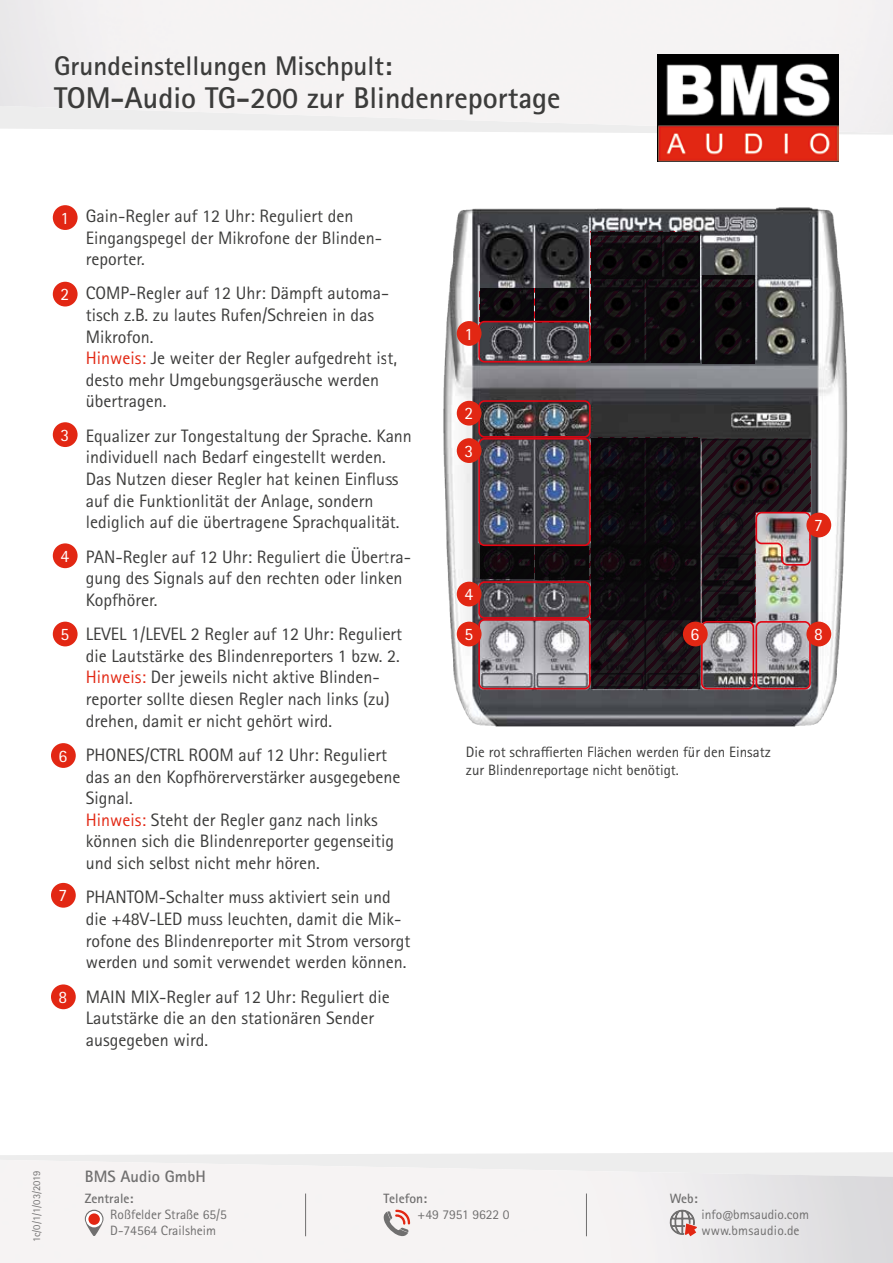
<style>
.page{position:relative;width:893px;height:1263px;background:#fff}
.page>*{position:absolute;margin:0;border:0;box-sizing:border-box;transform-origin:0 0}
.t1{font:700 30px "Rotis Sans Serif Pro";color:#3c3c3b}
.t2{font:700 27px "Rotis Sans Serif Pro";color:#3c3c3b}
.t3{font:18px/21.6px "Rotis Sans Serif Pro";color:#3c3c3b}
.t4{font:17.55px/37.3px "Rotis Sans Serif Pro";color:#fff}
.t5{font:700 16.5px "Rotis Sans Serif Pro";color:#706f6f}
.t6{font:15px/18px "Rotis Sans Serif Pro";color:#3c3c3b}
.t7{font:13.5px/16.2px "Rotis Sans Serif Pro";color:#706f6f}
.t8{font:700 13.5px "Rotis Sans Serif Pro";color:#706f6f}
.t9{font:10.5px "Rotis Sans Serif Pro";color:#706f6f}
.s1{color:#e22713}
</style>
<div class="page">
<img style="left:657px;top:54px;width:182px;height:108px">
<img style="left:443px;top:207px;width:405px;height:520px">
<svg style="left:480px;top:232px;width:274px;height:131px;background:#252225"></svg>
<div style="left:478px;top:321px;width:113px;height:42px;border:2px solid #e30613;border-radius:5px"></div>
<div style="left:478px;top:400px;width:113px;height:38px;border:2px solid #e30613;border-radius:5px"></div>
<div style="left:478px;top:438px;width:113px;height:108px;border:2px solid #e30613;border-radius:5px"></div>
<svg style="left:481px;top:438px;width:331px;height:251px;background:#473e43"></svg>
<div style="left:457px;top:321px;width:25px;height:25px;background:#e22713;border-radius:50%"></div>
<div style="left:457px;top:401px;width:25px;height:25px;background:#e22713;border-radius:50%"></div>
<div style="left:457px;top:438px;width:25px;height:25px;background:#e22713;border-radius:50%"></div>
<div style="left:457px;top:582px;width:25px;height:24px;background:#e22713;border-radius:50%"></div>
<div style="left:457px;top:622px;width:25px;height:24px;background:#e22713;border-radius:50%"></div>
<div style="left:683px;top:622px;width:25px;height:24px;background:#e22713;border-radius:50%"></div>
<div style="left:806px;top:622px;width:25px;height:24px;background:#e22713;border-radius:50%"></div>
<div style="left:806px;top:513px;width:25px;height:24px;background:#e22713;border-radius:50%"></div>
<div style="left:53px;top:205px;width:25px;height:25px;background:#e22713;border-radius:50%"></div>
<div style="left:53px;top:282px;width:25px;height:24px;background:#e22713;border-radius:50%"></div>
<div style="left:53px;top:422px;width:25px;height:25px;background:#e22713;border-radius:50%"></div>
<div style="left:53px;top:543px;width:25px;height:25px;background:#e22713;border-radius:50%"></div>
<div style="left:53px;top:622px;width:25px;height:24px;background:#e22713;border-radius:50%"></div>
<div style="left:51px;top:743px;width:25px;height:25px;background:#e22713;border-radius:50%"></div>
<div style="left:51px;top:984px;width:25px;height:25px;background:#e22713;border-radius:50%"></div>
<div style="left:51px;top:883px;width:25px;height:25px;background:#e22713;border-radius:50%"></div>
<svg style="left:0;top:1152px;width:893px;height:8px;fill:#ededed"></svg>
<svg style="left:85px;top:1210px;width:18px;height:26px"></svg>
<svg style="left:86px;top:1211px;width:16px;height:16px"></svg>
<div style="left:88px;top:1213px;width:12px;height:12px;background:#e22713;border-radius:50%"></div>
<svg style="left:384px;top:1210px;width:26px;height:26px"></svg>
<svg style="left:670px;top:1210px;width:27px;height:26px"></svg>
<hr style="left:305px;top:1193px;width:1px;height:43px;background:#706f6f">
<hr style="left:586px;top:1193px;width:1px;height:43px;background:#706f6f">
<h2 class="t2" style="left:54px;top:49px;width:339px">Grundeinstellungen Mischpult:</h2>
<h1 class="t1" style="left:54px;top:78px;width:508px">TOM-Audio TG-200 zur Blindenreportage</h1>
<p class="t4" style="left:60px;top:199px;width:10px">1</p>
<p class="t4" style="left:60px;top:276px;width:10px">2</p>
<p class="t4" style="left:60px;top:416px;width:10px">3</p>
<p class="t4" style="left:60px;top:537px;width:10px">4</p>
<p class="t4" style="left:60px;top:616px;width:10px">5</p>
<p class="t4" style="left:59px;top:737px;width:10px">6</p>
<p class="t4" style="left:59px;top:877px;width:10px">7</p>
<p class="t4" style="left:59px;top:978px;width:10px">8</p>
<p class="t3" style="left:86px;top:205px;width:298px">Gain-Regler auf 12 Uhr: Reguliert den<br>Eingangspegel der Mikrofone der Blinden&shy;reporter.</p>
<p class="t3" style="left:86px;top:283px;width:313px">COMP-Regler auf 12 Uhr: Dämpft automa&shy;tisch z.B. zu lautes Rufen/Schreien in das<br>Mikrofon.<br><span class="s1">Hinweis:</span> Je weiter der Regler aufgedreht ist, desto mehr Umgebungsgeräusche werden übertragen.</p>
<p class="t3" style="left:86px;top:425px;width:327px">Equalizer zur Tongestaltung der Sprache. Kann individuell nach Bedarf eingestellt werden.<br>Das Nutzen dieser Regler hat keinen Einfluss auf die Funktionlität der Anlage, sondern lediglich auf die übertragene Sprachqualität.</p>
<p class="t3" style="left:86px;top:546px;width:327px">PAN-Regler auf 12 Uhr: Reguliert die Übertra&shy;gung des Signals auf den rechten oder linken<br>Kopfhörer.</p>
<p class="t3" style="left:86px;top:623px;width:318px">LEVEL 1/LEVEL 2 Regler auf 12 Uhr: Reguliert die Lautstärke des Blindenreporters 1 bzw. 2.<br><span class="s1">Hinweis:</span> Der jeweils nicht aktive Blinden&shy;reporter sollte diesen Regler nach links (zu) drehen, damit er nicht gehört wird.</p>
<p class="t3" style="left:86px;top:744px;width:316px">PHONES/CTRL ROOM auf 12 Uhr: Reguliert das an den Kopfhörerverstärker ausgegebene Signal.<br><span class="s1">Hinweis:</span> Steht der Regler ganz nach links können sich die Blindenreporter gegenseitig und sich selbst nicht mehr hören.</p>
<p class="t3" style="left:86px;top:887px;width:326px">PHANTOM-Schalter muss aktiviert sein und die +48V-LED muss leuchten, damit die Mik&shy;rofone des Blindenreporter mit Strom versorgt werden und somit verwendet werden können.</p>
<p class="t3" style="left:86px;top:986px;width:305px">MAIN MIX-Regler auf 12 Uhr: Reguliert die<br>Lautstärke die an den stationären Sender ausgegeben wird.</p>
<p class="t4" style="left:464px;top:315px;width:10px">1</p>
<p class="t4" style="left:464px;top:395px;width:10px">2<br>3</p>
<p class="t4" style="left:814px;top:507px;width:10px">7</p>
<p class="t4" style="left:464px;top:576px;width:10px">4</p>
<p class="t4" style="left:464px;top:616px;width:10px">5</p>
<p class="t4" style="left:690px;top:616px;width:10px">6</p>
<p class="t4" style="left:814px;top:616px;width:10px">8</p>
<p class="t6" style="left:466px;top:743px;width:306px">Die rot schraffierten Flächen werden für den Einsatz zur Blindenreportage nicht benötigt.</p>
<p class="t9" style="left:30px;top:1242px;width:74px;rotate:-90deg">1c/0/1/1/03/2019</p>
<p class="t5" style="left:85px;top:1166px;width:122px">BMS Audio GmbH</p>
<p class="t8" style="left:85px;top:1190px;width:50px">Zentrale:</p>
<p class="t7" style="left:110px;top:1206px;width:118px">Roßfelder Straße 65/5<br>D-74564 Crailsheim</p>
<p class="t8" style="left:384px;top:1190px;width:45px">Telefon:</p>
<p class="t7" style="left:418px;top:1206px;width:93px">+49 7951 9622 0</p>
<p class="t8" style="left:670px;top:1190px;width:29px">Web:</p>
<p class="t7" style="left:702px;top:1206px;width:109px">info@bmsaudio.com www.bmsaudio.de</p>
</div>
